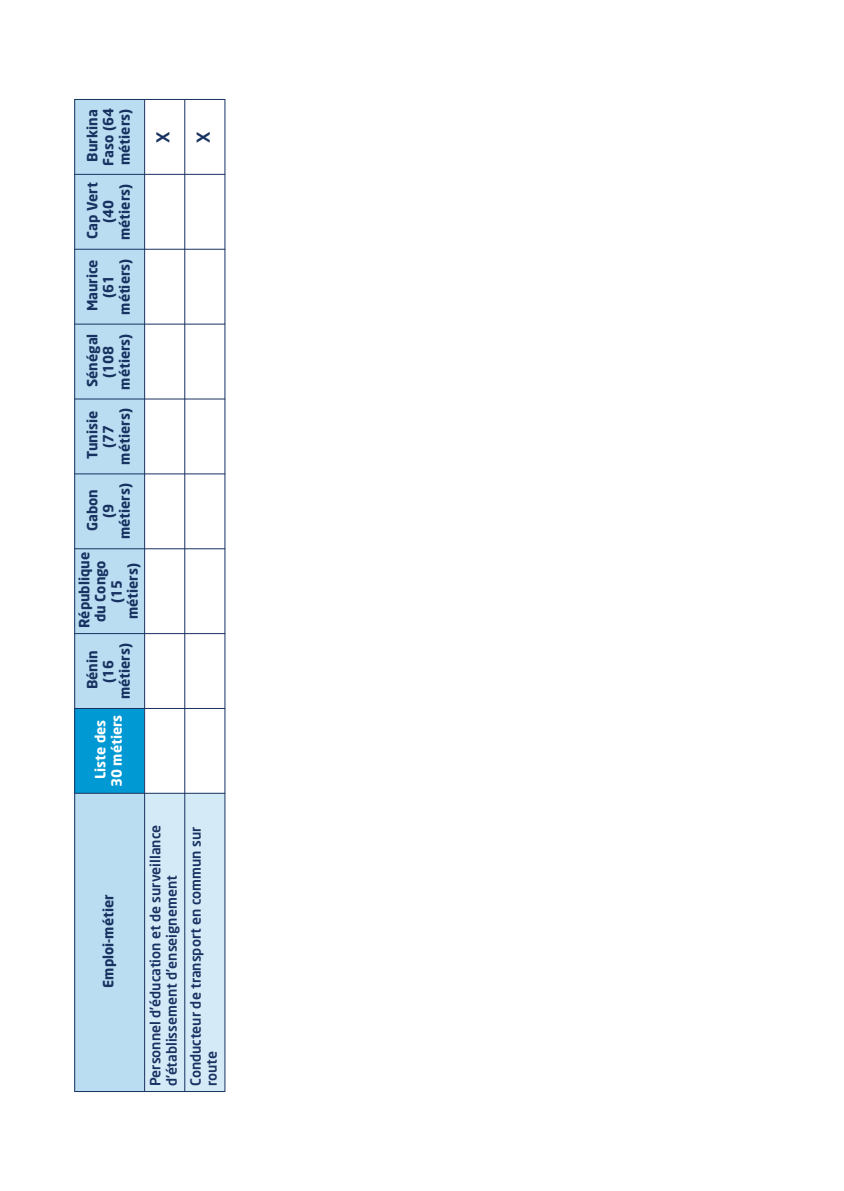
<style>
.page{position:relative;width:844px;height:1191px;background:#fff}
.page>*{position:absolute;margin:0;border:0;box-sizing:border-box;transform-origin:0 0}
.t1{font:500 17.5px "Neo Sans";color:#183261}
.t2{font:700 14px/16.1px "Neo Sans";color:#183261;text-align:center}
.t3{font:500 14px/16.1px "Neo Sans";color:#183261}
.t4{font:700 14px/16.1px "Neo Sans";color:#fff;text-align:center}
</style>
<div class="page">
<div style="left:74px;top:793px;width:71px;height:298px;background:#bbddf1"></div>
<div style="left:74px;top:708px;width:71px;height:85px;background:#0099d3"></div>
<div style="left:74px;top:633px;width:71px;height:75px;background:#bbddf1"></div>
<div style="left:74px;top:549px;width:71px;height:84px;background:#bbddf1"></div>
<div style="left:74px;top:474px;width:71px;height:75px;background:#bbddf1"></div>
<div style="left:74px;top:399px;width:71px;height:75px;background:#bbddf1"></div>
<div style="left:74px;top:324px;width:71px;height:75px;background:#bbddf1"></div>
<div style="left:74px;top:249px;width:71px;height:75px;background:#bbddf1"></div>
<div style="left:74px;top:174px;width:71px;height:75px;background:#bbddf1"></div>
<div style="left:74px;top:99px;width:71px;height:75px;background:#bbddf1"></div>
<div style="left:145px;top:793px;width:40px;height:298px;background:#d5eaf7"></div>
<div style="left:185px;top:793px;width:40px;height:298px;background:#d5eaf7"></div>
<hr style="left:74px;top:1091px;width:151px;height:1px;background:#183261">
<hr style="left:74px;top:793px;width:151px;height:1px;background:#183261">
<hr style="left:74px;top:708px;width:151px;height:1px;background:#183261">
<hr style="left:74px;top:633px;width:151px;height:1px;background:#183261">
<hr style="left:74px;top:548px;width:151px;height:1px;background:#183261">
<hr style="left:74px;top:473px;width:151px;height:1px;background:#183261">
<hr style="left:74px;top:399px;width:151px;height:1px;background:#183261">
<hr style="left:74px;top:324px;width:151px;height:1px;background:#183261">
<hr style="left:74px;top:249px;width:151px;height:1px;background:#183261">
<hr style="left:74px;top:174px;width:151px;height:1px;background:#183261">
<hr style="left:74px;top:99px;width:151px;height:1px;background:#183261">
<hr style="left:74px;top:99px;width:1px;height:992px;background:#183261">
<hr style="left:144px;top:99px;width:1px;height:992px;background:#183261">
<hr style="left:184px;top:99px;width:1px;height:992px;background:#183261">
<hr style="left:224px;top:99px;width:1px;height:992px;background:#183261">
<p class="t2" style="left:85px;top:166px;width:59px;text-align:justify;rotate:-90deg">Burkina Faso (64 métiers)</p>
<p class="t2" style="left:85px;top:240px;width:59px;rotate:-90deg">Cap Vert (40 métiers)</p>
<p class="t2" style="left:85px;top:315px;width:58px;rotate:-90deg">Maurice (61 métiers)</p>
<p class="t2" style="left:85px;top:389px;width:58px;rotate:-90deg">Sénégal (108 métiers)</p>
<p class="t2" style="left:85px;top:464px;width:58px;rotate:-90deg">Tunisie (77 métiers)</p>
<p class="t2" style="left:85px;top:539px;width:58px;rotate:-90deg">Gabon (9 métiers)</p>
<p class="t2" style="left:77px;top:628px;width:77px;rotate:-90deg">République du Congo (15 métiers)</p>
<p class="t2" style="left:85px;top:699px;width:58px;rotate:-90deg">Bénin (16 métiers)</p>
<p class="t4" style="left:93px;top:787px;width:74px;rotate:-90deg">Liste des<br>30 métiers</p>
<p class="t1" style="left:156px;top:143px;width:13px;rotate:-90deg">X</p>
<p class="t1" style="left:196px;top:143px;width:13px;rotate:-90deg">X</p>
<p class="t2" style="left:102px;top:987px;width:95px;rotate:-90deg">Emploi-métier</p>
<p class="t3" style="left:148px;top:1086px;width:263px;rotate:-90deg">Personnel d’éducation et de surveillance d’établissement d’enseignement</p>
<p class="t3" style="left:189px;top:1086px;width:261px;rotate:-90deg">Conducteur de transport en commun sur route</p>
</div>
